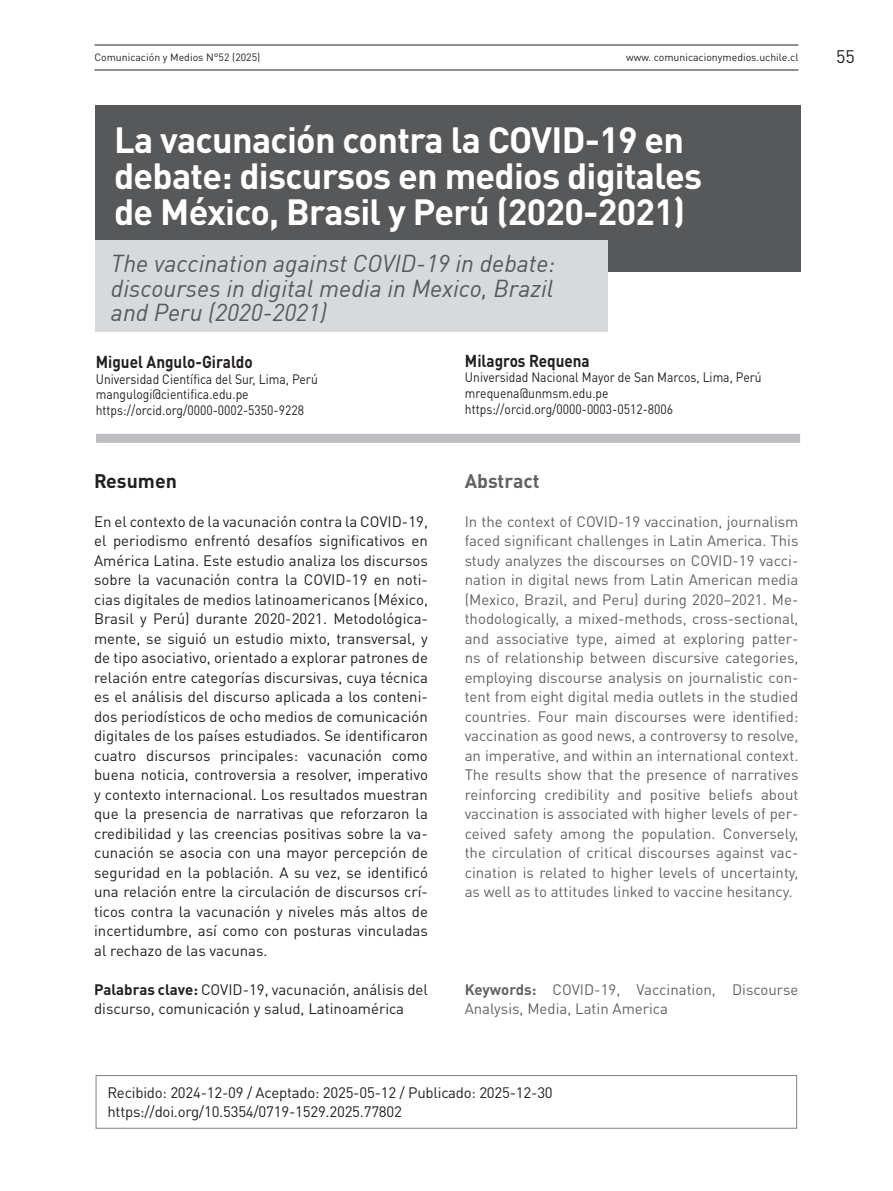
<style>
.page{position:relative;width:893px;height:1191px;background:#fff}
.page>*{position:absolute;margin:0;border:0;box-sizing:border-box;transform-origin:0 0}
.t1{font:700 36px/36px "DIN Pro";letter-spacing:-.02em;color:#fff}
.t2{font:italic 24px/24px "DIN";color:#57585a;text-align:justify}
.t3{font:700 19.5px "DIN Pro";color:#636366}
.t4{font:700 19.5px "DIN Pro";color:#231f20}
.t5{font:18px "DIN Pro";color:#231f20}
.t6{font:700 17.1px "DIN Pro";color:#231f20;scale:.89 1}
.t7{font:15px/19.5px "DIN Pro";color:#231f20}
.t8{font:15px/19.5px "DIN Pro";color:#636366;text-align:justify}
.t9{font:13.5px/15.8px "DIN Pro";color:#231f20;scale:.89 1}
.t10{font:10.5px "DIN Pro";color:#231f20}
.s1{font-weight:700}
</style>
<div class="page">
<hr style="left:94px;top:70px;width:704px;height:1px;background:#231f20">
<hr style="left:94px;top:45px;width:704px;height:1px;background:#231f20">
<div style="left:96px;top:434px;width:704px;height:9px;background:#bcbdc0"></div>
<div style="left:96px;top:105px;width:705px;height:166px;background:#57585a"></div>
<div style="left:96px;top:240px;width:512px;height:92px;background:#d8d9db"></div>
<div style="left:96px;top:1075px;width:701px;height:53px;border:1px solid #808285"></div>
<p class="t10" style="left:94px;top:50px;width:167px">Comunicación y Medios N°52 (2025)</p>
<p class="t10" style="left:626px;top:50px;width:174px">www. comunicacionymedios.uchile.cl</p>
<p class="t5" style="left:836px;top:45px;width:20px">55</p>
<h1 class="t1" style="left:114px;top:118px;width:589px">La vacunación contra la COVID-19 en debate: discursos en medios digitales de México, Brasil y Perú (2020-2021)</h1>
<h2 class="t2" style="left:111px;top:251px;width:446px">The vaccination against COVID-19 in debate: discourses in digital media in Mexico, Brazil and Peru (2020-2021)</h2>
<p class="t6" style="left:96px;top:347px;width:178px">Miguel Angulo-Giraldo</p>
<p class="t9" style="left:96px;top:370px;width:251px">Universidad Científica del Sur, Lima, Perú mangulogi@cientifica.edu.pe https://orcid.org/0000-0002-5350-9228</p>
<h3 class="t4" style="left:94px;top:464px;width:84px">Resumen</h3>
<p class="t7" style="left:94px;top:511px;width:335px;text-align:justify">En el contexto de la vacunación contra la COVID-19, el periodismo enfrentó desafíos significativos en América Latina. Este estudio analiza los discursos sobre la vacunación contra la COVID-19 en noti&shy;cias digitales de medios latinoamericanos (México, Brasil y Perú) durante 2020-2021. Metodológica&shy;mente, se siguió un estudio mixto, transversal, y de tipo asociativo, orientado a explorar patrones de relación entre categorías discursivas, cuya técnica es el análisis del discurso aplicada a los conteni&shy;dos periodísticos de ocho medios de comunicación digitales de los países estudiados. Se identificaron cuatro discursos principales: vacunación como buena noticia, controversia a resolver, imperativo y contexto internacional. Los resultados muestran que la presencia de narrativas que reforzaron la credibilidad y las creencias positivas sobre la va&shy;cunación se asocia con una mayor percepción de seguridad en la población. A su vez, se identificó una relación entre la circulación de discursos crí&shy;ticos contra la vacunación y niveles más altos de incertidumbre, así como con posturas vinculadas al rechazo de las vacunas.</p>
<p class="t7" style="left:94px;top:979px;width:335px"><span class="s1">Palabras clave:</span> COVID-19, vacunación, análisis del discurso, comunicación y salud, Latinoamérica</p>
<p class="t6" style="left:465px;top:346px;width:142px">Milagros Requena</p>
<p class="t9" style="left:465px;top:369px;width:335px">Universidad Nacional Mayor de San Marcos, Lima, Perú mrequena@unmsm.edu.pe https://orcid.org/0000-0003-0512-8006</p>
<h3 class="t3" style="left:465px;top:464px;width:77px">Abstract</h3>
<p class="t8" style="left:465px;top:511px;width:335px">In the context of COVID-19 vaccination, journalism faced significant challenges in Latin America. This study analyzes the discourses on COVID-19 vacci&shy;nation in digital news from Latin American media (Mexico, Brazil, and Peru) during 2020–2021. Me&shy;thodologically, a mixed-methods, cross-sectional, and associative type, aimed at exploring patter&shy;ns of relationship between discursive categories, employing discourse analysis on journalistic con&shy;tent from eight digital media outlets in the studied countries. Four main discourses were identified: vaccination as good news, a controversy to resolve, an imperative, and within an international context.<br>The results show that the presence of narratives reinforcing credibility and positive beliefs about vaccination is associated with higher levels of per&shy;ceived safety among the population. Conversely, the circulation of critical discourses against vac&shy;cination is related to higher levels of uncertainty, as well as to attitudes linked to vaccine hesitancy.</p>
<p class="t8" style="left:465px;top:979px;width:335px"><span class="s1">Keywords:</span> COVID-19, Vaccination, Discourse<br>Analysis, Media, Latin America</p>
<p class="t7" style="left:107px;top:1082px;width:447px">Recibido: 2024-12-09 / Aceptado: 2025-05-12 / Publicado: 2025-12-30 https://doi.org/10.5354/0719-1529.2025.77802</p>
</div>
